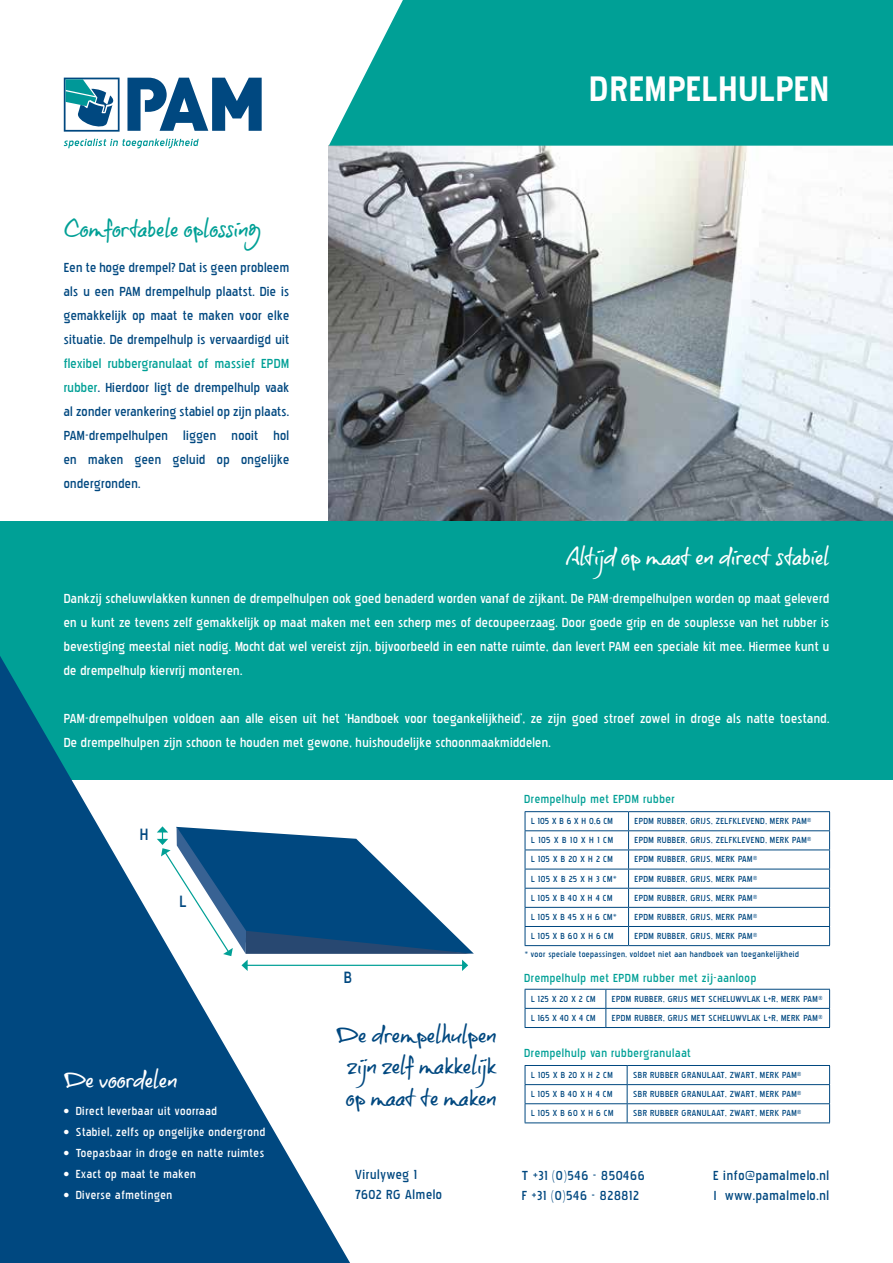
<style>
.page{position:relative;width:893px;height:1263px;background:#fff}
.page>*{position:absolute;margin:0;border:0;box-sizing:border-box;transform-origin:0 0}
.t1{font:700 43.8px "Pakenham Rg";letter-spacing:.02em;color:#fff}
.t2{font:21px/31.5px "Onetrick Tony";letter-spacing:-.025em;color:#004880;text-align:center}
.t3{font:21px "Onetrick Tony";letter-spacing:-.025em;color:#fff}
.t4{font:21px "Onetrick Tony";letter-spacing:-.025em;color:#00a096}
.t5{font:21px "Pakenham Bk";color:#004880}
.t6{font:16.8px/24px "Pakenham Bk";letter-spacing:.02em;color:#fff;text-align:justify}
.t7{font:16.8px/24px "Pakenham Bk";letter-spacing:.02em;color:#004880;text-align:justify}
.t8{font:16.8px/19.5px "Pakenham Bk";letter-spacing:.04em;color:#004880}
.t9{font:15px "Pakenham Bk";letter-spacing:.04em;color:#fff}
.t10{font:15px "Pakenham Bk";letter-spacing:.04em;color:#00a096}
.t11{font:11.25px "Pakenham Bk";letter-spacing:.04em;color:#004880}
.t12{font:10.5px "Pakenham Bk";letter-spacing:.04em;color:#004880}
.s1{color:#00a096}
</style>
<div class="page">
<img style="left:329px;top:146px;width:564px;height:375px">
<div style="left:0;top:521px;width:893px;height:258px;background:#00a096"></div>
<svg style="left:329px;top:0;width:564px;height:146px;background:#11a69d"></svg>
<svg style="left:0;top:656px;width:350px;height:607px;fill:#004880"></svg>
<svg style="left:64px;top:139px;width:135px;height:9px"></svg>
<svg style="left:127px;top:78px;width:135px;height:53px"></svg>
<svg style="left:64px;top:78px;width:56px;height:54px"></svg>
<svg style="left:157px;top:826px;width:317px;height:145px"></svg>
<svg style="left:525px;top:812px;width:1px;height:133px"></svg>
<hr style="left:525px;top:811px;width:103px;height:1px;background:#004880">
<hr style="left:628px;top:811px;width:202px;height:1px;background:#004880">
<svg style="left:628px;top:812px;width:1px;height:133px"></svg>
<svg style="left:829px;top:812px;width:1px;height:133px"></svg>
<hr style="left:525px;top:830px;width:103px;height:1px;background:#004880">
<hr style="left:628px;top:830px;width:202px;height:1px;background:#004880">
<hr style="left:525px;top:849px;width:103px;height:1px;background:#004880">
<hr style="left:628px;top:849px;width:202px;height:1px;background:#004880">
<hr style="left:525px;top:869px;width:103px;height:1px;background:#004880">
<hr style="left:628px;top:869px;width:202px;height:1px;background:#004880">
<hr style="left:525px;top:888px;width:103px;height:1px;background:#004880">
<hr style="left:628px;top:888px;width:202px;height:1px;background:#004880">
<hr style="left:525px;top:907px;width:103px;height:1px;background:#004880">
<hr style="left:628px;top:907px;width:202px;height:1px;background:#004880">
<hr style="left:525px;top:926px;width:103px;height:1px;background:#004880">
<hr style="left:628px;top:926px;width:202px;height:1px;background:#004880">
<hr style="left:525px;top:945px;width:103px;height:1px;background:#004880">
<hr style="left:628px;top:945px;width:202px;height:1px;background:#004880">
<svg style="left:525px;top:990px;width:1px;height:37px"></svg>
<hr style="left:525px;top:989px;width:81px;height:1px;background:#004880">
<hr style="left:606px;top:989px;width:224px;height:1px;background:#004880">
<svg style="left:605px;top:989px;width:1px;height:38px"></svg>
<svg style="left:829px;top:989px;width:1px;height:38px"></svg>
<hr style="left:525px;top:1008px;width:81px;height:1px;background:#004880">
<hr style="left:606px;top:1008px;width:224px;height:1px;background:#004880">
<hr style="left:525px;top:1027px;width:81px;height:1px;background:#004880">
<hr style="left:606px;top:1027px;width:224px;height:1px;background:#004880">
<svg style="left:525px;top:1066px;width:1px;height:56px"></svg>
<hr style="left:525px;top:1065px;width:102px;height:1px;background:#004880">
<hr style="left:627px;top:1065px;width:203px;height:1px;background:#004880">
<svg style="left:627px;top:1066px;width:1px;height:56px"></svg>
<svg style="left:829px;top:1066px;width:1px;height:56px"></svg>
<hr style="left:525px;top:1084px;width:102px;height:1px;background:#004880">
<hr style="left:627px;top:1084px;width:203px;height:1px;background:#004880">
<hr style="left:525px;top:1103px;width:102px;height:1px;background:#004880">
<hr style="left:627px;top:1103px;width:203px;height:1px;background:#004880">
<hr style="left:525px;top:1122px;width:102px;height:1px;background:#004880">
<hr style="left:627px;top:1122px;width:203px;height:1px;background:#004880">
<p class="t4" style="left:64px;top:216px;width:199px">Comfortabele oplossing</p>
<p class="t7" style="left:64px;top:256px;width:227px">Een te hoge drempel? Dat is geen probleem als u een PAM drempelhulp plaatst. Die is gemakkelijk op maat te maken voor elke situatie. De drempelhulp is vervaardigd uit</p>
<p class="t7" style="left:64px;top:352px;width:227px"><span class="s1">flexibel rubbergranulaat of massief EPDM rubber</span>. Hierdoor ligt de drempelhulp vaak al zonder verankering stabiel op zijn plaats.<br>PAM-drempelhulpen liggen nooit hol en maken geen geluid op ongelijke ondergronden.</p>
<h1 class="t1" style="left:589px;top:70px;width:241px">DREMPELHULPEN</h1>
<p class="t3" style="left:565px;top:545px;width:265px">Altijd op maat en direct stabiel</p>
<p class="t6" style="left:64px;top:587px;width:767px">Dankzij scheluwvlakken kunnen de drempelhulpen ook goed benaderd worden vanaf de zijkant. De PAM-drempelhulpen worden op maat geleverd en u kunt ze tevens zelf gemakkelijk op maat maken met een scherp mes of decoupeerzaag. Door goede grip en de souplesse van het rubber is bevestiging meestal niet nodig. Mocht dat wel vereist zijn, bijvoorbeeld in een natte ruimte, dan levert PAM een speciale kit mee. Hiermee kunt u de drempelhulp kiervrij monteren.</p>
<p class="t6" style="left:64px;top:707px;width:767px">PAM-drempelhulpen voldoen aan alle eisen uit het ‘Handboek voor toegankelijkheid’, ze zijn goed stroef zowel in droge als natte toestand.<br>De drempelhulpen zijn schoon te houden met gewone, huishoudelijke schoonmaakmiddelen.</p>
<p class="t5" style="left:140px;top:825px;width:10px">H</p>
<p class="t5" style="left:179px;top:893px;width:9px">L</p>
<p class="t3" style="left:64px;top:1067px;width:115px">De voordelen</p>
<p class="t9" style="left:64px;top:1105px;width:155px">• Direct leverbaar uit voorraad</p>
<p class="t9" style="left:64px;top:1126px;width:203px">• Stabiel, zelfs op ongelijke ondergrond</p>
<p class="t9" style="left:64px;top:1147px;width:202px">• Toepasbaar in droge en natte ruimtes</p>
<p class="t9" style="left:64px;top:1168px;width:134px">• Exact op maat te maken</p>
<p class="t9" style="left:64px;top:1189px;width:110px">• Diverse afmetingen</p>
<p class="t5" style="left:344px;top:969px;width:10px">B</p>
<p class="t2" style="left:336px;top:1019px;width:162px">De drempelhulpen zijn zelf makkelijk op maat te maken</p>
<p class="t8" style="left:355px;top:1165px;width:88px">Virulyweg 1<br>7602 RG Almelo</p>
<p class="t10" style="left:524px;top:793px;width:152px">Drempelhulp met EPDM rubber</p>
<p class="t11" style="left:531px;top:816px;width:83px">L 105 X B 6 X H 0,6 CM</p>
<p class="t11" style="left:634px;top:816px;width:178px">EPDM RUBBER, GRIJS, ZELFKLEVEND, MERK PAM®</p>
<p class="t11" style="left:531px;top:836px;width:83px">L 105 X B 10 X H 1 CM</p>
<p class="t11" style="left:634px;top:836px;width:178px">EPDM RUBBER, GRIJS, ZELFKLEVEND, MERK PAM®</p>
<p class="t11" style="left:531px;top:855px;width:83px">L 105 X B 20 X H 2 CM</p>
<p class="t11" style="left:634px;top:855px;width:124px">EPDM RUBBER, GRIJS, MERK PAM®</p>
<p class="t11" style="left:531px;top:874px;width:87px">L 105 X B 25 X H 3 CM*</p>
<p class="t11" style="left:634px;top:874px;width:124px">EPDM RUBBER, GRIJS, MERK PAM®</p>
<p class="t11" style="left:531px;top:893px;width:83px">L 105 X B 40 X H 4 CM</p>
<p class="t11" style="left:634px;top:893px;width:124px">EPDM RUBBER, GRIJS, MERK PAM®</p>
<p class="t11" style="left:531px;top:912px;width:87px">L 105 X B 45 X H 6 CM*</p>
<p class="t11" style="left:634px;top:912px;width:124px">EPDM RUBBER, GRIJS, MERK PAM®</p>
<p class="t11" style="left:531px;top:931px;width:84px">L 105 X B 60 X H 6 CM</p>
<p class="t11" style="left:634px;top:931px;width:124px">EPDM RUBBER, GRIJS, MERK PAM®</p>
<p class="t12" style="left:525px;top:950px;width:276px">* voor speciale toepassingen, voldoet niet aan handboek van toegankelijkheid</p>
<p class="t10" style="left:524px;top:972px;width:233px">Drempelhulp met EPDM rubber met zij-aanloop</p>
<p class="t11" style="left:531px;top:994px;width:66px">L 125 X 20 X 2 CM</p>
<p class="t11" style="left:612px;top:994px;width:212px">EPDM RUBBER, GRIJS MET SCHELUWVLAK L+R, MERK PAM®</p>
<p class="t11" style="left:531px;top:1013px;width:66px">L 165 X 40 X 4 CM</p>
<p class="t11" style="left:612px;top:1013px;width:212px">EPDM RUBBER, GRIJS MET SCHELUWVLAK L+R, MERK PAM®</p>
<p class="t10" style="left:524px;top:1047px;width:168px">Drempelhulp van rubbergranulaat</p>
<p class="t11" style="left:531px;top:1070px;width:83px">L 105 X B 20 X H 2 CM</p>
<p class="t11" style="left:633px;top:1070px;width:170px">SBR RUBBER GRANULAAT, ZWART, MERK PAM®</p>
<p class="t11" style="left:531px;top:1089px;width:83px">L 105 X B 40 X H 4 CM</p>
<p class="t11" style="left:633px;top:1089px;width:170px">SBR RUBBER GRANULAAT, ZWART, MERK PAM®</p>
<p class="t11" style="left:531px;top:1109px;width:84px">L 105 X B 60 X H 6 CM</p>
<p class="t11" style="left:633px;top:1109px;width:170px">SBR RUBBER GRANULAAT, ZWART, MERK PAM®</p>
<p class="t8" style="left:522px;top:1166px;width:124px">T +31 (0)546 - 850466<br>F +31 (0)546 - 828812</p>
<p class="t8" style="left:713px;top:1166px;width:118px">E info@pamalmelo.nl<br>I www.pamalmelo.nl</p>
</div>
